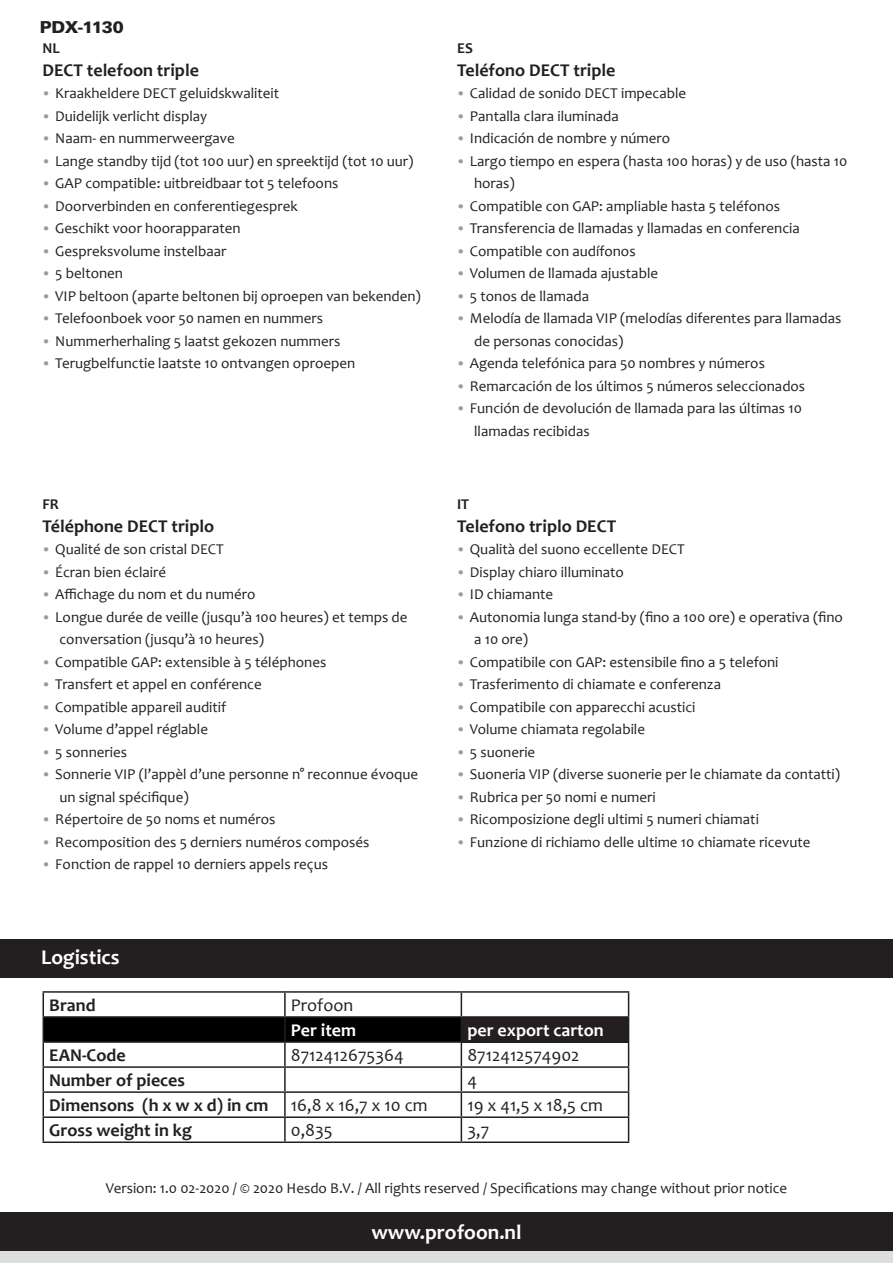
<style>
.page{position:relative;width:893px;height:1263px;background:#fff}
.page>*{position:absolute;margin:0;border:0;box-sizing:border-box;transform-origin:0 0}
._03_Babycare_Basis_B{font:700 21px "Candara";color:#fff}
._03_Babycare_Basis_B-2{font:700 18px "Candara";color:#231f20}
.t1{font:18px "Candara";color:#231f20}
.t2{font:700 18px "Candara";color:#fff}
.t3{font:900 16.5px "Univers LT Std";letter-spacing:-.035em;color:#231f20}
._03_Babycare_Basis_B-3{font:15px/22.5px "Candara";color:#231f20}
._03_Babycare_Basis_B-4{font:700 15px "Candara";color:#231f20}
.s1{font-family:"Calibri";font-weight:300;color:#959ca1}
</style>
<div class="page">
<div style="left:0;top:1242px;width:893px;height:21px;background:#dcdddf"></div>
<div style="left:0;top:1212px;width:893px;height:38px;background:#231f20"></div>
<div style="left:461px;top:1017px;width:168px;height:25px;background:#231f20"></div>
<hr style="left:43px;top:991px;width:242px;height:2px;background:#231f20">
<hr style="left:285px;top:991px;width:176px;height:2px;background:#231f20">
<hr style="left:461px;top:991px;width:168px;height:2px;background:#231f20">
<hr style="left:461px;top:1016px;width:168px;height:2px;background:#231f20">
<hr style="left:461px;top:1041px;width:168px;height:2px;background:#231f20">
<hr style="left:461px;top:1066px;width:168px;height:2px;background:#231f20">
<hr style="left:461px;top:1091px;width:168px;height:2px;background:#231f20">
<hr style="left:461px;top:1116px;width:168px;height:2px;background:#231f20">
<svg style="left:43px;top:993px;width:419px;height:148px"></svg>
<svg style="left:628px;top:993px;width:1px;height:148px"></svg>
<hr style="left:43px;top:1141px;width:242px;height:2px;background:#231f20">
<hr style="left:285px;top:1141px;width:176px;height:2px;background:#231f20">
<hr style="left:461px;top:1141px;width:168px;height:2px;background:#231f20">
<div style="left:0;top:940px;width:893px;height:38px;background:#231f20"></div>
<p class="t3" style="left:40px;top:17px;width:86px">PDX-1130</p>
<p class="_03_Babycare_Basis_B-4" style="left:43px;top:39px;width:19px">NL</p>
<p class="_03_Babycare_Basis_B-2" style="left:43px;top:59px;width:158px">DECT telefoon triple</p>
<p class="_03_Babycare_Basis_B-3" style="left:43px;top:82px;width:238px"><span class="s1">•</span> Kraakheldere DECT geluidskwaliteit</p>
<p class="_03_Babycare_Basis_B-3" style="left:43px;top:105px;width:166px"><span class="s1">•</span> Duidelijk verlicht display</p>
<p class="_03_Babycare_Basis_B-3" style="left:43px;top:127px;width:194px"><span class="s1">•</span> Naam- en nummerweergave</p>
<p class="_03_Babycare_Basis_B-3" style="left:43px;top:150px;width:372px"><span class="s1">•</span> Lange standby tijd (tot 100 uur) en spreektijd (tot 10 uur)</p>
<p class="_03_Babycare_Basis_B-3" style="left:43px;top:172px;width:297px"><span class="s1">•</span> GAP compatible: uitbreidbaar tot 5 telefoons</p>
<p class="_03_Babycare_Basis_B-3" style="left:43px;top:195px;width:257px"><span class="s1">•</span> Doorverbinden en conferentiegesprek</p>
<p class="_03_Babycare_Basis_B-3" style="left:43px;top:217px;width:200px"><span class="s1">•</span> Geschikt voor hoorapparaten</p>
<p class="_03_Babycare_Basis_B-3" style="left:43px;top:240px;width:185px"><span class="s1">•</span> Gespreksvolume instelbaar</p>
<p class="_03_Babycare_Basis_B-3" style="left:43px;top:262px;width:82px"><span class="s1">•</span> 5 beltonen</p>
<p class="_03_Babycare_Basis_B-3" style="left:43px;top:285px;width:380px"><span class="s1">•</span> VIP beltoon (aparte beltonen bij oproepen van bekenden)</p>
<p class="_03_Babycare_Basis_B-3" style="left:43px;top:307px;width:282px"><span class="s1">•</span> Telefoonboek voor 50 namen en nummers</p>
<p class="_03_Babycare_Basis_B-3" style="left:43px;top:330px;width:299px"><span class="s1">•</span> Nummerherhaling 5 laatst gekozen nummers</p>
<p class="_03_Babycare_Basis_B-3" style="left:43px;top:352px;width:314px"><span class="s1">•</span> Terugbelfunctie laatste 10 ontvangen oproepen</p>
<p class="_03_Babycare_Basis_B-4" style="left:43px;top:495px;width:18px">FR</p>
<p class="_03_Babycare_Basis_B-2" style="left:43px;top:514px;width:173px">Téléphone DECT triplo</p>
<p class="_03_Babycare_Basis_B-3" style="left:43px;top:538px;width:183px"><span class="s1">•</span> Qualité de son cristal DECT</p>
<p class="_03_Babycare_Basis_B-3" style="left:43px;top:560px;width:125px"><span class="s1">•</span> Écran bien éclairé</p>
<p class="_03_Babycare_Basis_B-3" style="left:43px;top:583px;width:214px"><span class="s1">•</span> Affichage du nom et du numéro</p>
<p class="_03_Babycare_Basis_B-3" style="left:60px;top:605px;width:350px;text-indent:-17px"><span class="s1">•</span> Longue durée de veille (jusqu’à 100 heures) et temps de conversation (jusqu’à 10 heures)</p>
<p class="_03_Babycare_Basis_B-3" style="left:43px;top:650px;width:285px"><span class="s1">•</span> Compatible GAP: extensible à 5 téléphones</p>
<p class="_03_Babycare_Basis_B-3" style="left:43px;top:673px;width:221px"><span class="s1">•</span> Transfert et appel en conférence</p>
<p class="_03_Babycare_Basis_B-3" style="left:43px;top:695px;width:185px"><span class="s1">•</span> Compatible appareil auditif</p>
<p class="_03_Babycare_Basis_B-3" style="left:43px;top:718px;width:167px"><span class="s1">•</span> Volume d’appel réglable</p>
<p class="_03_Babycare_Basis_B-3" style="left:43px;top:740px;width:86px"><span class="s1">•</span> 5 sonneries</p>
<p class="_03_Babycare_Basis_B-3" style="left:60px;top:763px;width:360px;text-indent:-17px"><span class="s1">•</span> Sonnerie VIP (l’appèl d’une personne n° reconnue évoque un signal spécifique)</p>
<p class="_03_Babycare_Basis_B-3" style="left:43px;top:808px;width:235px"><span class="s1">•</span> Répertoire de 50 noms et numéros</p>
<p class="_03_Babycare_Basis_B-3" style="left:43px;top:830px;width:328px"><span class="s1">•</span> Recomposition des 5 derniers numéros composés</p>
<p class="_03_Babycare_Basis_B-3" style="left:43px;top:853px;width:287px"><span class="s1">•</span> Fonction de rappel 10 derniers appels reçus</p>
<p class="_03_Babycare_Basis_B" style="left:41px;top:944px;width:80px">Logistics</p>
<p class="_03_Babycare_Basis_B-4" style="left:457px;top:39px;width:17px">ES</p>
<p class="_03_Babycare_Basis_B-2" style="left:457px;top:59px;width:160px">Teléfono DECT triple</p>
<p class="_03_Babycare_Basis_B-3" style="left:457px;top:82px;width:231px"><span class="s1">•</span> Calidad de sonido DECT impecable</p>
<p class="_03_Babycare_Basis_B-3" style="left:457px;top:105px;width:163px"><span class="s1">•</span> Pantalla clara iluminada</p>
<p class="_03_Babycare_Basis_B-3" style="left:457px;top:127px;width:215px"><span class="s1">•</span> Indicación de nombre y número</p>
<p class="_03_Babycare_Basis_B-3" style="left:474px;top:150px;width:375px;text-indent:-17px"><span class="s1">•</span> Largo tiempo en espera (hasta 100 horas) y de uso (hasta 10 horas)</p>
<p class="_03_Babycare_Basis_B-3" style="left:457px;top:195px;width:324px"><span class="s1">•</span> Compatible con GAP: ampliable hasta 5 teléfonos</p>
<p class="_03_Babycare_Basis_B-3" style="left:457px;top:217px;width:344px"><span class="s1">•</span> Transferencia de llamadas y llamadas en conferencia</p>
<p class="_03_Babycare_Basis_B-3" style="left:457px;top:240px;width:180px"><span class="s1">•</span> Compatible con audífonos</p>
<p class="_03_Babycare_Basis_B-3" style="left:457px;top:262px;width:202px"><span class="s1">•</span> Volumen de llamada ajustable</p>
<p class="_03_Babycare_Basis_B-3" style="left:457px;top:285px;width:133px"><span class="s1">•</span> 5 tonos de llamada</p>
<p class="_03_Babycare_Basis_B-3" style="left:474px;top:307px;width:369px;text-indent:-17px"><span class="s1">•</span> Melodía de llamada VIP (melodías diferentes para llamadas de personas conocidas)</p>
<p class="_03_Babycare_Basis_B-3" style="left:457px;top:352px;width:309px"><span class="s1">•</span> Agenda telefónica para 50 nombres y números</p>
<p class="_03_Babycare_Basis_B-3" style="left:457px;top:375px;width:350px"><span class="s1">•</span> Remarcación de los últimos 5 números seleccionados</p>
<p class="_03_Babycare_Basis_B-3" style="left:474px;top:397px;width:329px;text-indent:-17px"><span class="s1">•</span> Función de devolución de llamada para las últimas 10 llamadas recibidas</p>
<p class="_03_Babycare_Basis_B-4" style="left:457px;top:495px;width:14px">IT</p>
<p class="_03_Babycare_Basis_B-2" style="left:457px;top:514px;width:161px">Telefono triplo DECT</p>
<p class="_03_Babycare_Basis_B-3" style="left:457px;top:538px;width:229px"><span class="s1">•</span> Qualità del suono eccellente DECT</p>
<p class="_03_Babycare_Basis_B-3" style="left:457px;top:560px;width:168px"><span class="s1">•</span> Display chiaro illuminato</p>
<p class="_03_Babycare_Basis_B-3" style="left:457px;top:583px;width:98px"><span class="s1">•</span> ID chiamante</p>
<p class="_03_Babycare_Basis_B-3" style="left:474px;top:605px;width:370px;text-indent:-17px"><span class="s1">•</span> Autonomia lunga stand-by (fino a 100 ore) e operativa (fino a 10 ore)</p>
<p class="_03_Babycare_Basis_B-3" style="left:457px;top:650px;width:323px"><span class="s1">•</span> Compatibile con GAP: estensibile fino a 5 telefoni</p>
<p class="_03_Babycare_Basis_B-3" style="left:457px;top:673px;width:265px"><span class="s1">•</span> Trasferimento di chiamate e conferenza</p>
<p class="_03_Babycare_Basis_B-3" style="left:457px;top:695px;width:240px"><span class="s1">•</span> Compatibile con apparecchi acustici</p>
<p class="_03_Babycare_Basis_B-3" style="left:457px;top:718px;width:189px"><span class="s1">•</span> Volume chiamata regolabile</p>
<p class="_03_Babycare_Basis_B-3" style="left:457px;top:740px;width:80px"><span class="s1">•</span> 5 suonerie</p>
<p class="_03_Babycare_Basis_B-3" style="left:457px;top:763px;width:384px"><span class="s1">•</span> Suoneria VIP (diverse suonerie per le chiamate da contatti)</p>
<p class="_03_Babycare_Basis_B-3" style="left:457px;top:785px;width:200px"><span class="s1">•</span> Rubrica per 50 nomi e numeri</p>
<p class="_03_Babycare_Basis_B-3" style="left:457px;top:808px;width:303px"><span class="s1">•</span> Ricomposizione degli ultimi 5 numeri chiamati</p>
<p class="_03_Babycare_Basis_B-3" style="left:457px;top:830px;width:355px"><span class="s1">•</span> Funzione di richiamo delle ultime 10 chiamate ricevute</p>
<p class="_03_Babycare_Basis_B-2" style="left:49px;top:994px;width:48px">Brand</p>
<p class="t1" style="left:291px;top:994px;width:64px">Profoon</p>
<p class="t2" style="left:291px;top:1019px;width:67px">Per item</p>
<p class="t2" style="left:467px;top:1019px;width:138px">per export carton</p>
<p class="_03_Babycare_Basis_B-2" style="left:49px;top:1044px;width:78px">EAN-Code</p>
<p class="t1" style="left:291px;top:1044px;width:114px">8712412675364</p>
<p class="t1" style="left:467px;top:1044px;width:114px">8712412574902</p>
<p class="_03_Babycare_Basis_B-2" style="left:49px;top:1069px;width:137px">Number of pieces</p>
<p class="t1" style="left:467px;top:1069px;width:11px">4</p>
<p class="_03_Babycare_Basis_B-2" style="left:49px;top:1094px;width:221px">Dimensons (h x w x d) in cm</p>
<p class="t1" style="left:291px;top:1094px;width:138px">16,8 x 16,7 x 10 cm</p>
<p class="t1" style="left:467px;top:1094px;width:137px">19 x 41,5 x 18,5 cm</p>
<p class="_03_Babycare_Basis_B-2" style="left:49px;top:1119px;width:144px">Gross weight in kg</p>
<p class="t1" style="left:291px;top:1119px;width:43px">0,835</p>
<p class="t1" style="left:467px;top:1119px;width:23px">3,7</p>
<p class="_03_Babycare_Basis_B-3" style="left:106px;top:1177px;width:683px">Version: 1.0 02-2020 / © 2020 Hesdo B.V. / All rights reserved / Specifications may change without prior notice</p>
<p class="_03_Babycare_Basis_B" style="left:371px;top:1219px;width:152px">www.profoon.nl</p>
</div>
